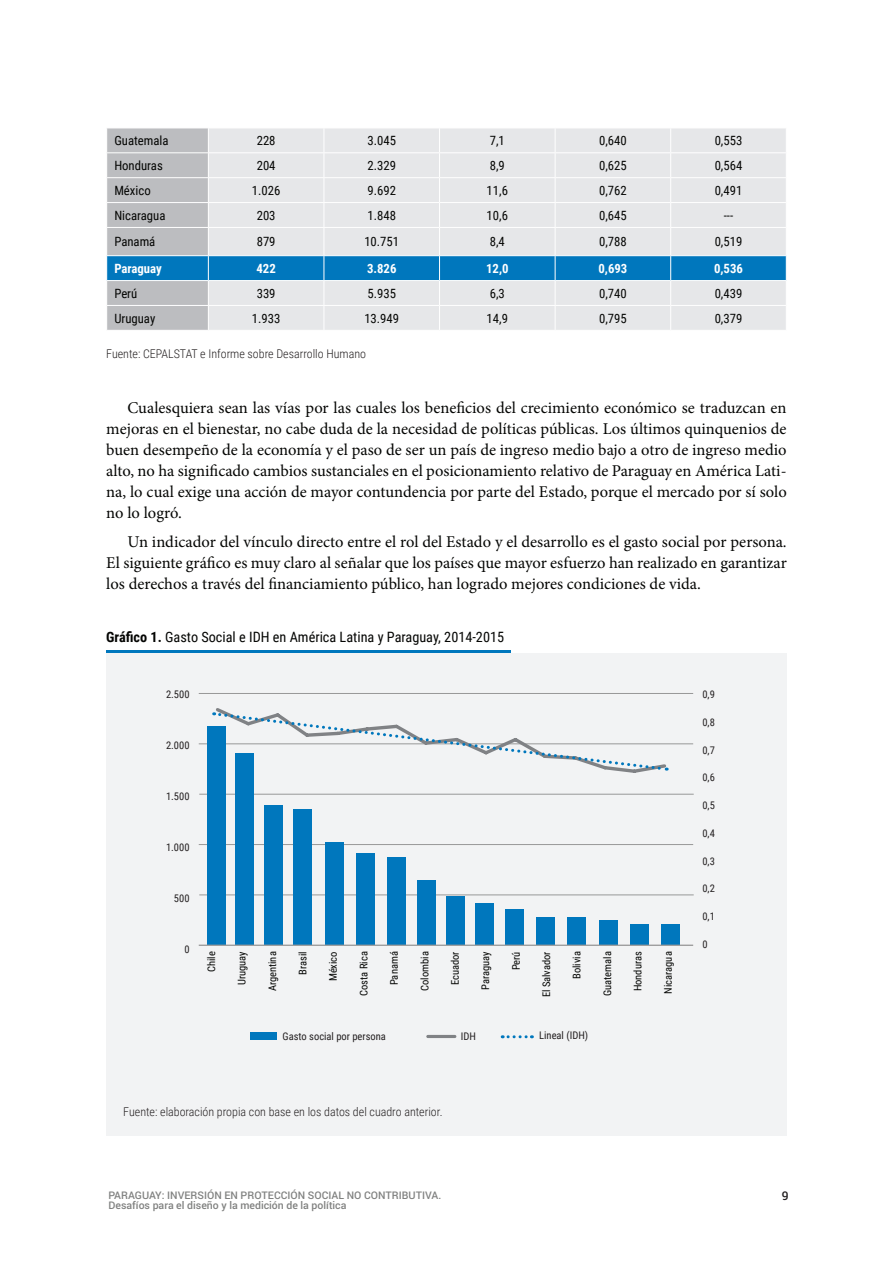
<style>
.page{position:relative;width:893px;height:1263px;background:#fff}
.page>*{position:absolute;margin:0;border:0;box-sizing:border-box;transform-origin:0 0}
.t1{font:16.5px/21px "Minion Pro";color:#040503;text-align:justify}
.t2{font:14.25px "Roboto Condensed";color:#040503}
.t3{font:12.75px "Roboto Condensed";color:#040503}
.t4{font:700 12.75px "Roboto Condensed";color:#fff}
.t5{font:300 12px "Roboto Condensed";color:#231f20}
.t6{font:500 12px "Roboto";color:#231f20}
.t7{font:10.5px "Roboto Condensed";color:#040503}
.t8{font:500 10.5px "Roboto";color:#808180}
.t9{font:10.5px "Roboto Condensed";color:#231f20}
.s1{font-weight:700}
</style>
<div class="page">
<div style="left:106px;top:653px;width:681px;height:482px;background:#f2f3f4"></div>
<hr style="left:199px;top:894px;width:495px;height:1px;background:#989898">
<hr style="left:199px;top:844px;width:494px;height:1px;background:#989898">
<hr style="left:199px;top:794px;width:495px;height:1px;background:#989898">
<hr style="left:199px;top:743px;width:494px;height:1px;background:#989898">
<hr style="left:199px;top:693px;width:494px;height:1px;background:#989898">
<svg style="left:106px;top:128px;width:681px;height:202px;background:#c7d5df"></svg>
<hr style="left:106px;top:650px;width:405px;height:3px;background:#0077bd">
<div style="left:207px;top:726px;width:18px;height:218px;background:#0077bd"></div>
<div style="left:236px;top:753px;width:18px;height:191px;background:#0077bd"></div>
<div style="left:264px;top:805px;width:18px;height:139px;background:#0077bd"></div>
<div style="left:294px;top:809px;width:18px;height:135px;background:#0077bd"></div>
<div style="left:325px;top:842px;width:18px;height:102px;background:#0077bd"></div>
<div style="left:357px;top:853px;width:18px;height:91px;background:#0077bd"></div>
<div style="left:388px;top:857px;width:18px;height:87px;background:#0077bd"></div>
<div style="left:417px;top:880px;width:18px;height:64px;background:#0077bd"></div>
<div style="left:446px;top:896px;width:19px;height:48px;background:#0077bd"></div>
<div style="left:476px;top:903px;width:18px;height:41px;background:#0077bd"></div>
<div style="left:505px;top:909px;width:18px;height:35px;background:#0077bd"></div>
<div style="left:536px;top:917px;width:18px;height:27px;background:#0077bd"></div>
<div style="left:568px;top:917px;width:18px;height:27px;background:#0077bd"></div>
<div style="left:599px;top:920px;width:18px;height:24px;background:#0077bd"></div>
<div style="left:630px;top:924px;width:19px;height:20px;background:#0077bd"></div>
<div style="left:662px;top:924px;width:18px;height:20px;background:#0077bd"></div>
<hr style="left:199px;top:944px;width:494px;height:2px;background:#989898">
<div style="left:250px;top:1032px;width:26px;height:8px;background:#0077bd"></div>
<hr style="left:426px;top:1035px;width:30px;height:3px;background:#808285;border-radius:2px">
<svg style="left:213px;top:708px;width:455px;height:67px"></svg>
<svg style="left:502px;top:1035px;width:30px;height:3px"></svg>
<p class="t3" style="left:114px;top:132px;width:56px">Guatemala</p>
<p class="t3" style="left:257px;top:132px;width:20px">228</p>
<p class="t3" style="left:367px;top:132px;width:30px">3.045</p>
<p class="t3" style="left:490px;top:132px;width:17px">7,1</p>
<p class="t3" style="left:599px;top:132px;width:29px">0,640</p>
<p class="t3" style="left:715px;top:132px;width:29px">0,553</p>
<p class="t3" style="left:114px;top:157px;width:50px">Honduras</p>
<p class="t3" style="left:257px;top:157px;width:20px">204</p>
<p class="t3" style="left:367px;top:157px;width:30px">2.329</p>
<p class="t3" style="left:490px;top:157px;width:17px">8,9</p>
<p class="t3" style="left:599px;top:157px;width:29px">0,625</p>
<p class="t3" style="left:715px;top:157px;width:29px">0,564</p>
<p class="t3" style="left:114px;top:181px;width:38px">México</p>
<p class="t3" style="left:252px;top:181px;width:30px">1.026</p>
<p class="t3" style="left:367px;top:181px;width:30px">9.692</p>
<p class="t3" style="left:487px;top:181px;width:23px">11,6</p>
<p class="t3" style="left:599px;top:181px;width:29px">0,762</p>
<p class="t3" style="left:715px;top:181px;width:29px">0,491</p>
<p class="t3" style="left:114px;top:206px;width:53px">Nicaragua</p>
<p class="t3" style="left:257px;top:206px;width:20px">203</p>
<p class="t3" style="left:367px;top:206px;width:30px">1.848</p>
<p class="t3" style="left:487px;top:206px;width:23px">10,6</p>
<p class="t3" style="left:599px;top:206px;width:29px">0,645</p>
<p class="t3" style="left:724px;top:206px;width:11px">---</p>
<p class="t3" style="left:114px;top:233px;width:43px">Panamá</p>
<p class="t3" style="left:257px;top:233px;width:20px">879</p>
<p class="t3" style="left:364px;top:233px;width:36px">10.751</p>
<p class="t3" style="left:490px;top:233px;width:17px">8,4</p>
<p class="t3" style="left:599px;top:233px;width:29px">0,788</p>
<p class="t3" style="left:715px;top:233px;width:29px">0,519</p>
<p class="t4" style="left:114px;top:259px;width:49px">Paraguay</p>
<p class="t4" style="left:256px;top:259px;width:21px">422</p>
<p class="t4" style="left:367px;top:259px;width:31px">3.826</p>
<p class="t4" style="left:486px;top:259px;width:24px">12,0</p>
<p class="t4" style="left:598px;top:259px;width:30px">0,693</p>
<p class="t4" style="left:714px;top:259px;width:30px">0,536</p>
<p class="t3" style="left:114px;top:284px;width:24px">Perú</p>
<p class="t3" style="left:257px;top:284px;width:20px">339</p>
<p class="t3" style="left:367px;top:284px;width:30px">5.935</p>
<p class="t3" style="left:490px;top:284px;width:17px">6,3</p>
<p class="t3" style="left:599px;top:284px;width:29px">0,740</p>
<p class="t3" style="left:715px;top:284px;width:29px">0,439</p>
<p class="t3" style="left:114px;top:309px;width:42px">Uruguay</p>
<p class="t3" style="left:252px;top:309px;width:30px">1.933</p>
<p class="t3" style="left:364px;top:309px;width:36px">13.949</p>
<p class="t3" style="left:487px;top:309px;width:23px">14,9</p>
<p class="t3" style="left:599px;top:309px;width:29px">0,795</p>
<p class="t3" style="left:715px;top:309px;width:29px">0,379</p>
<p class="t5" style="left:106px;top:345px;width:261px">Fuente: CEPALSTAT e Informe sobre Desarrollo Humano</p>
<p class="t1" style="left:106px;top:397px;width:682px;text-indent:21px">Cualesquiera sean las vías por las cuales los beneficios del crecimiento económico se traduzcan en mejoras en el bienestar, no cabe duda de la necesidad de políticas públicas. Los últimos quinquenios de buen desempeño de la economía y el paso de ser un país de ingreso medio bajo a otro de ingreso medio alto, no ha significado cambios sustanciales en el posicionamiento relativo de Paraguay en América Lati&shy;na, lo cual exige una acción de mayor contundencia por parte del Estado, porque el mercado por sí solo no lo logró.</p>
<p class="t1" style="left:106px;top:531px;width:682px;text-indent:21px">Un indicador del vínculo directo entre el rol del Estado y el desarrollo es el gasto social por persona.<br>El siguiente gráfico es muy claro al señalar que los países que mayor esfuerzo han realizado en garantizar los derechos a través del financiamiento público, han logrado mejores condiciones de vida.</p>
<p class="t2" style="left:106px;top:627px;width:399px"><span class="s1">Gráfico 1.</span> Gasto Social e IDH en América Latina y Paraguay, 2014-2015</p>
<p class="t9" style="left:166px;top:687px;width:25px">2.500</p>
<p class="t9" style="left:166px;top:738px;width:25px">2.000</p>
<p class="t9" style="left:166px;top:789px;width:25px">1.500</p>
<p class="t9" style="left:166px;top:840px;width:25px">1.000</p>
<p class="t9" style="left:174px;top:891px;width:17px">500</p>
<p class="t9" style="left:184px;top:942px;width:7px">0</p>
<p class="t7" style="left:204px;top:972px;width:22px;rotate:-90deg">Chile</p>
<p class="t7" style="left:235px;top:985px;width:35px;rotate:-90deg">Uruguay</p>
<p class="t7" style="left:265px;top:991px;width:41px;rotate:-90deg">Argentina</p>
<p class="t7" style="left:295px;top:975px;width:25px;rotate:-90deg">Brasil</p>
<p class="t7" style="left:326px;top:981px;width:31px;rotate:-90deg">México</p>
<p class="t7" style="left:356px;top:996px;width:46px;rotate:-90deg">Costa Rica</p>
<p class="t7" style="left:387px;top:985px;width:35px;rotate:-90deg">Panamá</p>
<p class="t7" style="left:417px;top:991px;width:41px;rotate:-90deg">Colombia</p>
<p class="t7" style="left:448px;top:985px;width:35px;rotate:-90deg">Ecuador</p>
<p class="t7" style="left:478px;top:990px;width:40px;rotate:-90deg">Paraguay</p>
<p class="t7" style="left:509px;top:970px;width:20px;rotate:-90deg">Perú</p>
<p class="t7" style="left:539px;top:997px;width:48px;rotate:-90deg">El Salvador</p>
<p class="t7" style="left:569px;top:979px;width:29px;rotate:-90deg">Bolivia</p>
<p class="t7" style="left:600px;top:996px;width:46px;rotate:-90deg">Guatemala</p>
<p class="t7" style="left:630px;top:991px;width:41px;rotate:-90deg">Honduras</p>
<p class="t7" style="left:661px;top:993px;width:44px;rotate:-90deg">Nicaragua</p>
<p class="t9" style="left:283px;top:1029px;width:105px">Gasto social por persona</p>
<p class="t9" style="left:461px;top:1029px;width:17px">IDH</p>
<p class="t9" style="left:539px;top:1028px;width:50px">Lineal (IDH)</p>
<p class="t5" style="left:123px;top:1103px;width:321px">Fuente: elaboración propia con base en los datos del cuadro anterior.</p>
<p class="t9" style="left:702px;top:687px;width:14px">0,9</p>
<p class="t9" style="left:702px;top:715px;width:14px">0,8</p>
<p class="t9" style="left:702px;top:742px;width:14px">0,7</p>
<p class="t9" style="left:702px;top:770px;width:14px">0,6</p>
<p class="t9" style="left:702px;top:798px;width:14px">0,5</p>
<p class="t9" style="left:702px;top:826px;width:14px">0,4</p>
<p class="t9" style="left:702px;top:853px;width:14px">0,3</p>
<p class="t9" style="left:702px;top:881px;width:14px">0,2</p>
<p class="t9" style="left:702px;top:909px;width:14px">0,1</p>
<p class="t9" style="left:702px;top:937px;width:7px">0</p>
<p class="t8" style="left:108px;top:1187px;width:334px">PARAGUAY: INVERSIÓN EN PROTECCIÓN SOCIAL NO CONTRIBUTIVA.</p>
<p class="t6" style="left:782px;top:1187px;width:8px">9</p>
<p class="t8" style="left:108px;top:1198px;width:239px">Desafíos para el diseño y la medición de la política</p>
</div>
